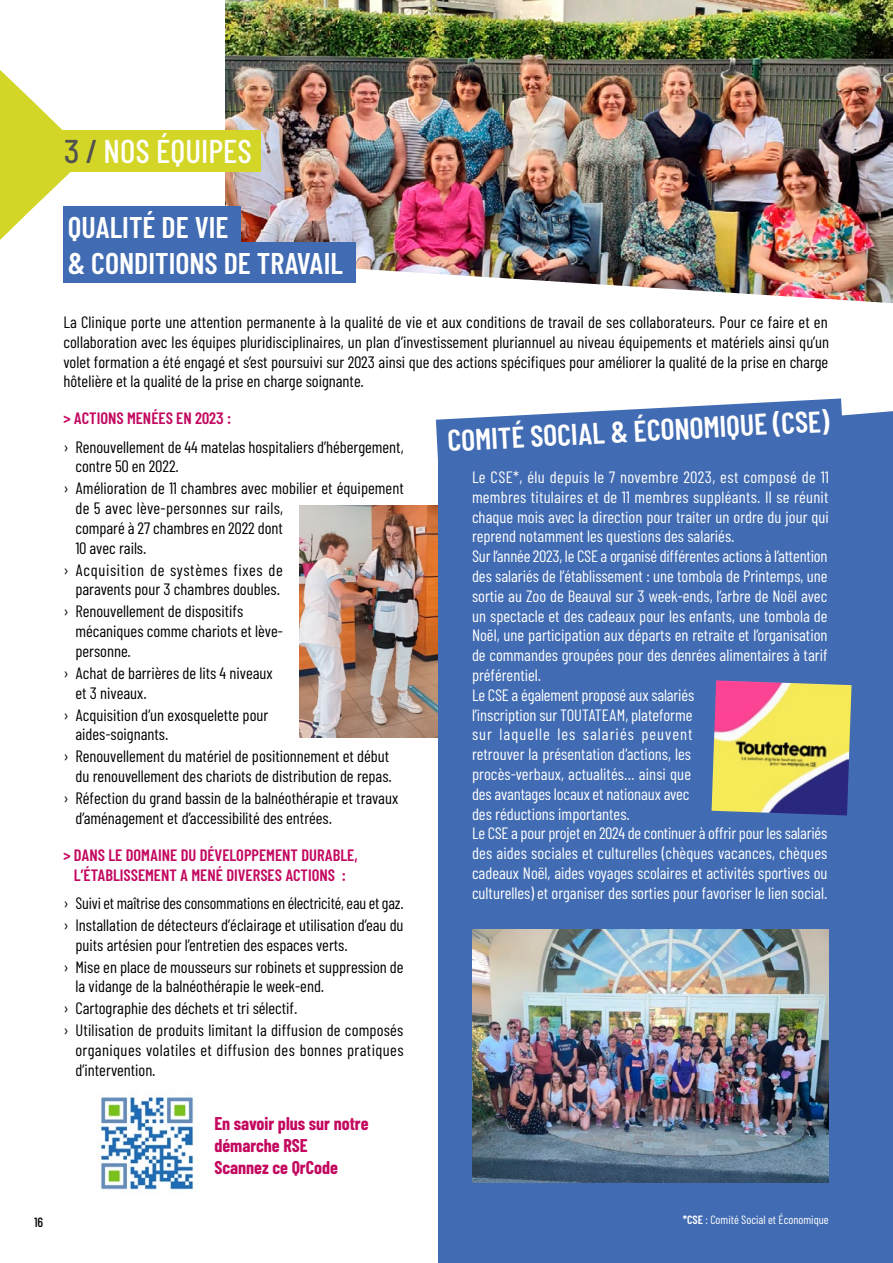
<style>
.page{position:relative;width:893px;height:1263px;background:#fff}
.page>*{position:absolute;margin:0;border:0;box-sizing:border-box;transform-origin:0 0}
.t1{font:500 33px "Barlow Condensed";color:#fff}
.t2{font:600 30px/36px "Barlow Condensed";color:#fff}
.t3{font:700 18px/21.6px "Barlow Condensed";color:#c3075f}
.t4{font:16.5px/19.8px "Barlow Condensed";color:#000}
.t5{font:16.5px/19.8px "Barlow Condensed";color:#fff}
.t6{font:600 16.5px/19.8px "Barlow Condensed";color:#c3075f;text-align:center}
.t7{font:16.5px/19.8px "Barlow Condensed";letter-spacing:.025em;color:#000}
.t8{font:500 13.5px "Barlow Condensed";color:#000}
.t9{font:12px "Barlow Condensed";color:#fff}
.s1{color:#515151}
.s2{font-weight:600}
</style>
<div class="page">
<img style="left:300px;top:506px;width:138px;height:231px">
<div style="left:438px;top:411px;width:455px;height:852px;background:#416bb2"></div>
<img style="left:226px;top:0;width:667px;height:303px">
<div style="left:63px;top:206px;width:178px;height:40px;background:#416bb2"></div>
<div style="left:63px;top:242px;width:293px;height:40px;background:#416bb2"></div>
<svg style="left:436px;top:398px;width:407px;height:62px"></svg>
<svg style="left:0;top:70px;width:71px;height:170px"></svg>
<div style="left:47px;top:130px;width:213px;height:42px;background:#d3d626"></div>
<img style="left:472px;top:929px;width:357px;height:253px">
<img style="left:100px;top:1096px;width:94px;height:94px">
<img style="left:711px;top:680px;width:140px;height:135px">
<p class="t8" style="left:34px;top:1214px;width:11px">16</p>
<h1 class="t1" style="left:64px;top:131px;width:189px"><span class="s1">3 /</span> NOS ÉQUIPES</h1>
<h2 class="t2" style="left:68px;top:209px;width:277px">QUALITÉ DE VIE<br>&amp; CONDITIONS DE TRAVAIL</h2>
<p class="t4" style="left:63px;top:312px;width:767px;text-align:justify">La Clinique porte une attention permanente à la qualité de vie et aux conditions de travail de ses collaborateurs. Pour ce faire et en collaboration avec les équipes pluridisciplinaires, un plan d’investissement pluriannuel au niveau équipements et matériels ainsi qu’un volet formation a été engagé et s’est poursuivi sur 2023 ainsi que des actions spécifiques pour améliorer la qualité de la prise en charge hôtelière et la qualité de la prise en charge soignante.</p>
<p class="t6" style="left:63px;top:408px;width:169px">&gt; ACTIONS MENÉES EN 2023 :</p>
<p class="t4" style="left:75px;top:436px;width:330px;text-indent:-12px">› Renouvellement de 44 matelas hospitaliers d’hébergement, contre 50 en 2022.</p>
<p class="t4" style="left:75px;top:478px;width:330px;text-indent:-12px">› Amélioration de 11 chambres avec mobilier et équipement de 5 avec lève-personnes sur rails,<br>comparé à 27 chambres en 2022 dont<br>10 avec rails.</p>
<p class="t4" style="left:63px;top:559px;width:221px;text-align:center">› Acquisition de systèmes fixes de paravents pour 3 chambres doubles.</p>
<p class="t4" style="left:75px;top:601px;width:209px;text-indent:-12px">› Renouvellement de dispositifs mécaniques comme chariots et lève&shy;personne.</p>
<p class="t4" style="left:75px;top:663px;width:199px;text-indent:-12px">› Achat de barrières de lits 4 niveaux et 3 niveaux.</p>
<p class="t4" style="left:75px;top:704px;width:194px;text-indent:-12px">› Acquisition d’un exosquelette pour aides-soignants.</p>
<p class="t4" style="left:63px;top:746px;width:330px;text-align:right">› Renouvellement du matériel de positionnement et début du renouvellement des chariots de distribution de repas.</p>
<p class="t4" style="left:75px;top:788px;width:324px;text-indent:-12px">› Réfection du grand bassin de la balnéothérapie et travaux d’aménagement et d’accessibilité des entrées.</p>
<p class="t6" style="left:63px;top:844px;width:296px">&gt; DANS LE DOMAINE DU DÉVELOPPEMENT DURABLE,<br>L’ÉTABLISSEMENT A MENÉ DIVERSES ACTIONS :</p>
<p class="t4" style="left:63px;top:891px;width:342px;line-height:21.9px">› Suivi et maîtrise des consommations en électricité, eau et gaz. › Installation de détecteurs d’éclairage et utilisation d’eau du</p>
<p class="t4" style="left:63px;top:933px;width:342px;line-height:21.9px;text-indent:12px">puits artésien pour l’entretien des espaces verts.<br>› Mise en place de mousseurs sur robinets et suppression de</p>
<p class="t4" style="left:63px;top:975px;width:341px;line-height:21.9px;text-indent:12px">la vidange de la balnéothérapie le week-end.<br>› Cartographie des déchets et tri sélectif.<br>› Utilisation de produits limitant la diffusion de composés</p>
<p class="t7" style="left:75px;top:1040px;width:330px">organiques volatiles et diffusion des bonnes pratiques d’intervention.</p>
<h2 class="t2" style="left:446px;top:422px;width:384px;rotate:-3deg">COMITÉ SOCIAL &amp; ÉCONOMIQUE (CSE)</h2>
<p class="t5" style="left:472px;top:467px;width:358px">Le CSE*, élu depuis le 7 novembre 2023, est composé de 11 membres titulaires et de 11 membres suppléants. Il se réunit chaque mois avec la direction pour traiter un ordre du jour qui reprend notamment les questions des salariés.<br>Sur l’année 2023, le CSE a organisé différentes actions à l’attention des salariés de l’établissement : une tombola de Printemps, une sortie au Zoo de Beauval sur 3 week-ends, l’arbre de Noël avec un spectacle et des cadeaux pour les enfants, une tombola de Noël, une participation aux départs en retraite et l’organisation de commandes groupées pour des denrées alimentaires à tarif préférentiel.<br>Le CSE a également proposé aux salariés<br>l’inscription sur TOUTATEAM, plateforme<br>sur laquelle les salariés peuvent<br>retrouver la présentation d’actions, les<br>procès-verbaux, actualités… ainsi que<br>des avantages locaux et nationaux avec<br>des réductions importantes.<br>Le CSE a pour projet en 2024 de continuer à offrir pour les salariés des aides sociales et culturelles (chèques vacances, chèques cadeaux Noël, aides voyages scolaires et activités sportives ou culturelles) et organiser des sorties pour favoriser le lien social.</p>
<p class="t3" style="left:214px;top:1112px;width:156px">En savoir plus sur notre démarche RSE<br>Scannez ce QrCode</p>
<p class="t9" style="left:683px;top:1212px;width:148px"><span class="s2">*CSE</span> : Comité Social et Économique</p>
</div>
